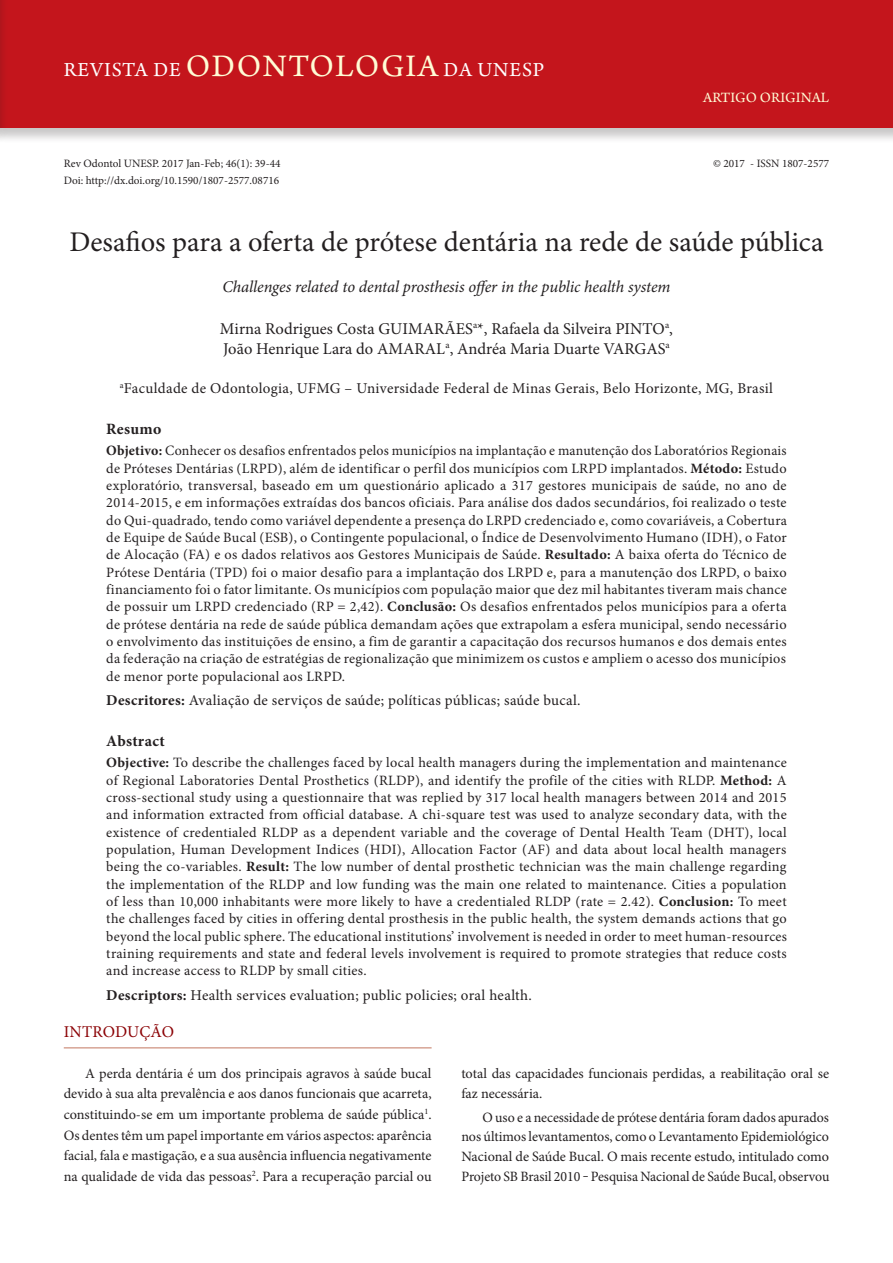
<style>
.page{position:relative;width:893px;height:1263px;background:#fff}
.page>*{position:absolute;margin:0;border:0;box-sizing:border-box;transform-origin:0 0}
.ArticleTitle{font:28.5px "Minion Pro";color:#231f20}
.t1{font:21px "Arno Pro";letter-spacing:.04em;color:#fff}
.Authors{font:16.5px/20.1px "Minion Pro";color:#231f20}
.ArticleTitle-Trans1{font:italic 16.5px "Minion Pro";letter-spacing:-.01em;color:#231f20}
.t2{font:16.5px "Minion Pro";letter-spacing:.01em;color:#8b0205}
.AbstractTitle-Trans1{font:700 15.75px "Minion Pro";letter-spacing:.02em;color:#231f20}
.AbstractTitle{font:700 15.75px "Minion Pro";letter-spacing:.02em;color:#231f20}
.Affiliations{font:15px "Minion Pro";letter-spacing:.02em;color:#231f20}
.Keywords{font:15px "Minion Pro";letter-spacing:.02em;color:#231f20}
.Keywords-Trans1{font:15px "Minion Pro";letter-spacing:.02em;color:#231f20}
.ArticleTypeAlt{font:15px "Arno Pro";color:#fffcd5}
.Abstract{font:14.25px/17.4px "Minion Pro";letter-spacing:.02em;color:#231f20;text-align:justify}
.Abstract-Trans1{font:14.25px/17.4px "Minion Pro";letter-spacing:.02em;color:#231f20;text-align:justify}
.Paragraph{font:14.25px/20.5px "Minion Pro";color:#231f20;text-align:justify}
.HeaderMasterA{font:11.25px "Minion Pro";color:#231f20}
.s1{font-size:33px;color:#fffcd5}
.s2{font-weight:700}
</style>
<div class="page">
<div style="left:0;top:0;width:893px;height:144px;background:#231f20;opacity:.25"></div>
<div style="left:0;top:0;width:893px;height:128px;background:#c4151c"></div>
<div style="left:0;top:0;width:8px;height:144px;background:#231f20;opacity:.25"></div>
<hr style="left:64px;top:1047px;width:368px;height:1px;background:#c27760">
<h2 class="t1" style="left:64px;top:58px;width:482px">REVISTA DE <span class="s1">ODONTOLOGIA</span> DA UNESP</h2>
<p class="ArticleTypeAlt" style="left:703px;top:89px;width:128px">ARTIGO ORIGINAL</p>
<p class="HeaderMasterA" style="left:64px;top:156px;width:218px">Rev Odontol UNESP. 2017 Jan-Feb; 46(1): 39-44</p>
<p class="HeaderMasterA" style="left:713px;top:156px;width:118px">© 2017 - ISSN 1807-2577</p>
<p class="HeaderMasterA" style="left:64px;top:173px;width:217px">Doi: http://dx.doi.org/10.1590/1807-2577.08716</p>
<p class="ArticleTitle" style="left:69px;top:223px;width:756px">Desafios para a oferta de prótese dentária na rede de saúde pública</p>
<p class="ArticleTitle-Trans1" style="left:222px;top:276px;width:450px">Challenges related to dental prosthesis offer in the public health system</p>
<p class="Authors" style="left:220px;top:318px;width:454px">Mirna Rodrigues Costa GUIMARÃES<sup>a</sup>*, Rafaela da Silveira PINTO<sup>a</sup>,<br>João Henrique Lara do AMARAL<sup>a</sup>, Andréa Maria Duarte VARGAS<sup>a</sup></p>
<p class="Affiliations" style="left:120px;top:378px;width:655px"><sup>a</sup>Faculdade de Odontologia, UFMG – Universidade Federal de Minas Gerais, Belo Horizonte, MG, Brasil</p>
<p class="AbstractTitle" style="left:106px;top:417px;width:56px">Resumo</p>
<p class="Abstract" style="left:106px;top:442px;width:682px"><span class="s2">Objetivo:</span> Conhecer os desafios enfrentados pelos municípios na implantação e manutenção dos Laboratórios Regionais de Próteses Dentárias (LRPD), além de identificar o perfil dos municípios com LRPD implantados. <span class="s2">Método:</span> Estudo exploratório, transversal, baseado em um questionário aplicado a 317 gestores municipais de saúde, no ano de 2014‑2015, e em informações extraídas dos bancos oficiais. Para análise dos dados secundários, foi realizado o teste do Qui-quadrado, tendo como variável dependente a presença do LRPD credenciado e, como covariáveis, a Cobertura de Equipe de Saúde Bucal (ESB), o Contingente populacional, o Índice de Desenvolvimento Humano (IDH), o Fator de Alocação (FA) e os dados relativos aos Gestores Municipais de Saúde. <span class="s2">Resultado:</span> A baixa oferta do Técnico de Prótese Dentária (TPD) foi o maior desafio para a implantação dos LRPD e, para a manutenção dos LRPD, o baixo financiamento foi o fator limitante. Os municípios com população maior que dez mil habitantes tiveram mais chance de possuir um LRPD credenciado (RP = 2,42). <span class="s2">Conclusão:</span> Os desafios enfrentados pelos municípios para a oferta de prótese dentária na rede de saúde pública demandam ações que extrapolam a esfera municipal, sendo necessário o envolvimento das instituições de ensino, a fim de garantir a capacitação dos recursos humanos e dos demais entes da federação na criação de estratégias de regionalização que minimizem os custos e ampliem o acesso dos municípios de menor porte populacional aos LRPD.</p>
<p class="Keywords" style="left:106px;top:690px;width:476px"><span class="s2">Descritores:</span> Avaliação de serviços de saúde; políticas públicas; saúde bucal.</p>
<p class="AbstractTitle-Trans1" style="left:106px;top:729px;width:60px">Abstract</p>
<p class="Abstract-Trans1" style="left:106px;top:754px;width:682px"><span class="s2">Objective:</span> To describe the challenges faced by local health managers during the implementation and maintenance of Regional Laboratories Dental Prosthetics (RLDP), and identify the profile of the cities with RLDP. <span class="s2">Method:</span> A cross-sectional study using a questionnaire that was replied by 317 local health managers between 2014 and 2015 and information extracted from official database. A chi-square test was used to analyze secondary data, with the existence of credentialed RLDP as a dependent variable and the coverage of Dental Health Team (DHT), local population, Human Development Indices (HDI), Allocation Factor (AF) and data about local health managers being the co-variables. <span class="s2">Result:</span> The low number of dental prosthetic technician was the main challenge regarding the implementation of the RLDP and low funding was the main one related to maintenance. Cities a population of less than 10,000 inhabitants were more likely to have a credentialed RLDP (rate = 2.42). <span class="s2">Conclusion:</span> To meet the challenges faced by cities in offering dental prosthesis in the public health, the system demands actions that go beyond the local public sphere. The educational institutions’ involvement is needed in order to meet human-resources training requirements and state and federal levels involvement is required to promote strategies that reduce costs and increase access to RLDP by small cities.</p>
<p class="Keywords-Trans1" style="left:106px;top:985px;width:427px"><span class="s2">Descriptors:</span> Health services evaluation; public policies; oral health.</p>
<p class="t2" style="left:64px;top:1020px;width:112px">INTRODUÇÃO</p>
<p class="Paragraph" style="left:64px;top:1063px;width:369px;text-indent:21px">A perda dentária é um dos principais agravos à saúde bucal devido à sua alta prevalência e aos danos funcionais que acarreta, constituindo-se em um importante problema de saúde pública<sup>1</sup>.<br>Os dentes têm um papel importante em vários aspectos: aparência facial, fala e mastigação, e a sua ausência influencia negativamente na qualidade de vida das pessoas<sup>2</sup>. Para a recuperação parcial ou</p>
<p class="Paragraph" style="left:461px;top:1063px;width:369px;line-height:19.8px">total das capacidades funcionais perdidas, a reabilitação oral se faz necessária.</p>
<p class="Paragraph" style="left:461px;top:1107px;width:369px;line-height:19.8px;text-indent:21px">O uso e a necessidade de prótese dentária foram dados apurados nos últimos levantamentos, como o Levantamento Epidemiológico Nacional de Saúde Bucal. O mais recente estudo, intitulado como Projeto SB Brasil 2010 ‒ Pesquisa Nacional de Saúde Bucal, observou</p>
</div>
